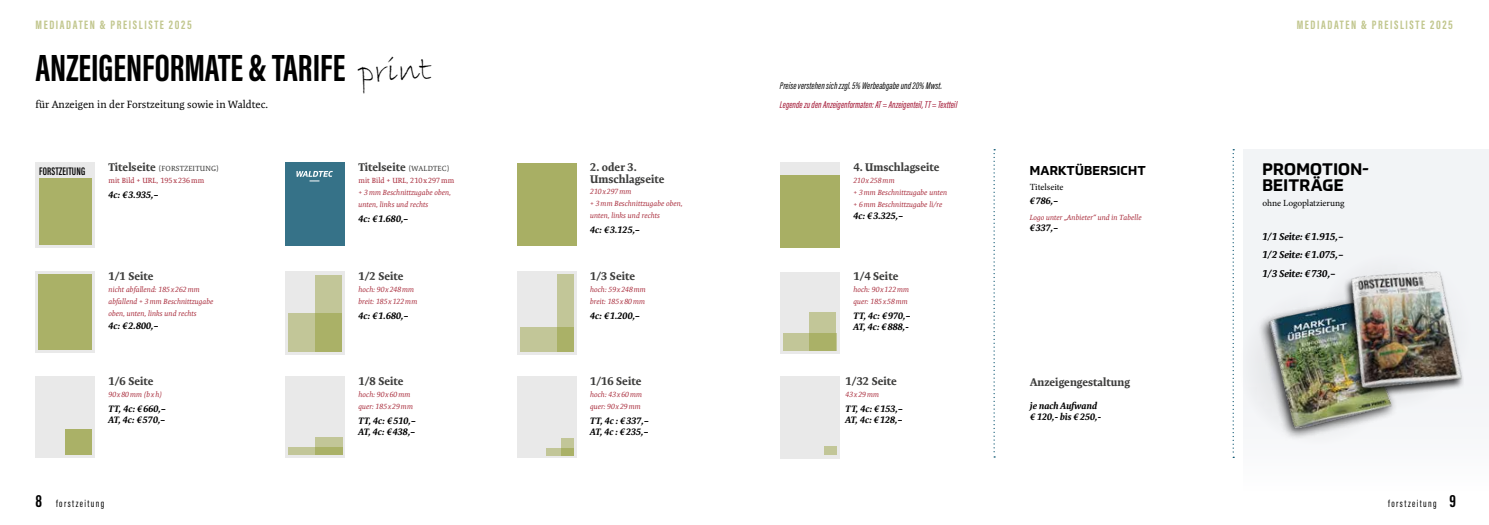
<style>
.page{position:relative;width:1489px;height:525px;background:#fff}
.page>*{position:absolute;margin:0;border:0;box-sizing:border-box;transform-origin:0 0}
.t1{font:700 38.88px "Acumin Pro Extra Cond";color:#000}
.t2{font:34.75px "Bradley Hand ITC";color:#000}
.t3{font:700 16.25px/16.2px "Prometo";letter-spacing:.02em;color:#000}
.t4{font:700 12.5px "Acumin Pro Extra Cond";letter-spacing:.13em;color:#c1c68d}
.t5{font:700 12.5px "Prometo";letter-spacing:.02em;color:#000}
.t6{font:700 11.25px/11.2px "Expo Serif Pro";color:#3c3c3b}
.t7{font:600 11.25px "Acumin Pro Extra Cond";letter-spacing:.01em;color:#000}
.t8{font:10.62px "Expo Serif Pro";color:#000}
.t9{font:10.38px "Acumin Pro Extra Cond";letter-spacing:.13em;color:#000}
.t10{font:italic 10px "Acumin Pro Extra Cond";letter-spacing:.01em;color:#9e0b2a}
.t11{font:italic 700 10px/18.5px "Expo Serif Pro";color:#000;text-align:justify}
.t12{font:italic 10px "Acumin Pro Extra Cond";letter-spacing:.01em;color:#000}
.t13{font:italic 700 9.38px/11.2px "Expo Serif Pro";color:#000}
.t14{font:9.38px "Minion Pro";letter-spacing:-.005em;color:#000}
.t15{font:italic 7.5px/11.9px "Expo Serif Pro";color:#a72838}
.t16{font:7.5px/11.9px "Expo Serif Pro";letter-spacing:.02em;color:#a72838}
.t17{font:7.5px "Expo Serif Pro";color:#a72838}
.t18{font:italic 7.5px "Expo Serif Pro";letter-spacing:.125em;color:#a72838}
.t19{font:italic 7.5px "Expo Serif Pro";letter-spacing:.06em;color:#a72838}
.s1{font-weight:700;font-size:11.25px;color:#3c3c3b}
.s2{color:#3c3c3b}
.s3{font-weight:400;font-size:7.5px}
.s4{font-weight:700;font-size:17.62px}
</style>
<div class="page">
<div style="left:780px;top:271px;width:59px;height:82px;background:#e9e9e9"></div>
<div style="left:809px;top:312px;width:27px;height:38px;background:#c2c698"></div>
<svg style="left:783px;top:333px;width:53px;height:17px"></svg>
<div style="left:517px;top:271px;width:59px;height:83px;background:#e9e9e9"></div>
<div style="left:520px;top:327px;width:53px;height:24px;background:#c2c698"></div>
<svg style="left:557px;top:274px;width:16px;height:77px"></svg>
<div style="left:517px;top:162px;width:60px;height:83px;background:#a8af64"></div>
<div style="left:517px;top:376px;width:59px;height:81px;background:#e9e9e9"></div>
<div style="left:561px;top:437px;width:13px;height:18px;background:#c2c698"></div>
<svg style="left:547px;top:448px;width:27px;height:7px"></svg>
<div style="left:35px;top:376px;width:60px;height:81px;background:#e9e9e9"></div>
<div style="left:65px;top:429px;width:27px;height:25px;background:#aab167"></div>
<div style="left:35px;top:162px;width:60px;height:86px;background:#e9e9e9"></div>
<div style="left:39px;top:178px;width:52px;height:66px;background:#aab167"></div>
<div style="left:35px;top:271px;width:60px;height:82px;background:#e9e9e9"></div>
<div style="left:38px;top:274px;width:54px;height:76px;background:#aab167"></div>
<div style="left:780px;top:376px;width:59px;height:82px;background:#e9e9e9"></div>
<div style="left:824px;top:446px;width:12px;height:8px;background:#c2c698"></div>
<div style="left:780px;top:162px;width:59px;height:85px;background:#e9e9e9"></div>
<div style="left:780px;top:175px;width:59px;height:72px;background:#a8af64"></div>
<div style="left:285px;top:271px;width:60px;height:83px;background:#e9e9e9"></div>
<div style="left:315px;top:274px;width:27px;height:77px;background:#c2c698"></div>
<svg style="left:288px;top:313px;width:54px;height:38px;background:#b6bb7f"></svg>
<div style="left:285px;top:162px;width:60px;height:84px;background:#367288"></div>
<svg style="left:296px;top:171px;width:37px;height:10px"></svg>
<div style="left:285px;top:376px;width:60px;height:81px;background:#e9e9e9"></div>
<div style="left:315px;top:437px;width:27px;height:17px;background:#c2c698"></div>
<svg style="left:288px;top:447px;width:54px;height:7px"></svg>
<svg style="left:993px;top:149px;width:2px;height:308px"></svg>
<div style="left:1242px;top:149px;width:246px;height:375px;background:linear-gradient(to right,#f6f7f9,#f7f8fa)"></div>
<svg style="left:1232px;top:149px;width:2px;height:308px"></svg>
<img style="left:1232px;top:279px;width:172px;height:175px">
<div style="left:1257px;top:297px;width:140px;height:143px;background:#000;opacity:.75"></div>
<img style="left:1256px;top:297px;width:151px;height:137px">
<img style="left:1294px;top:232px;width:194px;height:198px">
<img style="left:1323px;top:254px;width:165px;height:156px">
<h3 class="t4" style="left:35px;top:17px;width:158px">MEDIADATEN &amp; PREISLISTE 2025</h3>
<h3 class="t4" style="left:1296px;top:17px;width:158px">MEDIADATEN &amp; PREISLISTE 2025</h3>
<h1 class="t1" style="left:35px;top:44px;width:311px">ANZEIGENFORMATE &amp; TARIFE</h1>
<h2 class="t2" style="left:357px;top:50px;width:74px;rotate:-3deg">print</h2>
<h3 class="t8" style="left:35px;top:98px;width:234px">für Anzeigen in der Forstzeitung sowie in Waldtec.</h3>
<h3 class="t7" style="left:39px;top:164px;width:48px">FORSTZEITUNG</h3>
<p class="t16" style="left:109px;top:163px;width:112px"><span class="s1">Titelseite</span> <span class="s2">(FORSTZEITUNG) </span>mit Bild + URL, 195x236mm</p>
<p class="t13" style="left:109px;top:189px;width:51px">4c: €3.935,–</p>
<h3 class="t6" style="left:109px;top:271px;width:46px">1/1 Seite</h3>
<p class="t15" style="left:109px;top:283px;width:106px">nicht abfallend: 185x262mm abfallend + 3mm Beschnittzugabe oben, unten, links und rechts</p>
<p class="t13" style="left:109px;top:320px;width:51px">4c: €2.800,–</p>
<h3 class="t6" style="left:109px;top:376px;width:46px">1/6 Seite</h3>
<p class="t18" style="left:109px;top:390px;width:55px">90x80mm (bxh)</p>
<p class="t13" style="left:109px;top:403px;width:59px">TT, 4c: €660,–<br>AT, 4c: €570,–</p>
<h3 class="t6" style="left:358px;top:162px;width:92px">Titelseite <span class="s3">(WALDTEC)</span></h3>
<p class="t17" style="left:358px;top:176px;width:97px">mit Bild + URL, 210x297mm</p>
<p class="t15" style="left:358px;top:186px;width:94px">+ 3mm Beschnittzugabe oben, unten, links und rechts</p>
<p class="t13" style="left:358px;top:213px;width:51px">4c: €1.680,–</p>
<h3 class="t6" style="left:358px;top:271px;width:46px">1/2 Seite</h3>
<p class="t15" style="left:358px;top:283px;width:60px">hoch: 90x248mm breit: 185x122mm</p>
<p class="t13" style="left:358px;top:310px;width:51px">4c: €1.680,–</p>
<h3 class="t6" style="left:358px;top:376px;width:46px">1/8 Seite</h3>
<p class="t15" style="left:358px;top:388px;width:56px">hoch: 90x60mm quer: 185x29mm</p>
<p class="t13" style="left:358px;top:415px;width:59px">TT, 4c: €510,–<br>AT, 4c: €438,–</p>
<h3 class="t6" style="left:590px;top:162px;width:76px">2. oder 3.<br>Umschlagseite</h3>
<p class="t15" style="left:590px;top:186px;width:94px">210x297mm<br>+ 3mm Beschnittzugabe oben, unten, links und rechts</p>
<p class="t13" style="left:590px;top:224px;width:51px">4c: €3.125,–</p>
<h3 class="t6" style="left:590px;top:271px;width:46px">1/3 Seite</h3>
<p class="t15" style="left:590px;top:283px;width:57px">hoch: 59x248mm breit: 185x80mm</p>
<p class="t13" style="left:590px;top:310px;width:51px">4c: €1.200,–</p>
<h3 class="t6" style="left:590px;top:376px;width:53px">1/16 Seite</h3>
<p class="t15" style="left:590px;top:388px;width:53px">hoch: 43x60mm quer: 90x29mm</p>
<p class="t13" style="left:590px;top:415px;width:60px">TT, 4c : €337,–<br>AT, 4c : €235,–</p>
<h3 class="t12" style="left:780px;top:80px;width:164px">Preise verstehen sich zzgl. 5% Werbeabgabe und 20% Mwst.</h3>
<h3 class="t10" style="left:780px;top:98px;width:179px">Legende zu den Anzeigenformaten: AT = Anzeigenteil, TT = Textteil</h3>
<h3 class="t6" style="left:853px;top:162px;width:88px">4. Umschlagseite</h3>
<p class="t15" style="left:853px;top:175px;width:95px">210x258mm<br>+ 3mm Beschnittzugabe unten + 6mm Beschnittzugabe li/re</p>
<p class="t13" style="left:853px;top:210px;width:51px">4c: €3.325,–</p>
<h3 class="t6" style="left:853px;top:271px;width:46px">1/4 Seite</h3>
<p class="t15" style="left:853px;top:283px;width:57px">hoch: 90x122mm quer: 185x58mm</p>
<p class="t13" style="left:853px;top:310px;width:59px">TT, 4c: €970,–<br>AT, 4c: €888,-</p>
<h3 class="t6" style="left:845px;top:376px;width:53px">1/32 Seite</h3>
<p class="t19" style="left:845px;top:390px;width:35px">43x29mm</p>
<p class="t13" style="left:845px;top:403px;width:59px">TT, 4c: €153,–<br>AT, 4c: €128,–</p>
<h3 class="t5" style="left:1029px;top:162px;width:117px">MARKTÜBERSICHT</h3>
<p class="t14" style="left:1029px;top:180px;width:35px">Titelseite</p>
<p class="t13" style="left:1029px;top:196px;width:30px">€786,–</p>
<p class="t15" style="left:1029px;top:211px;width:114px">Logo unter „Anbieter“ und in Tabelle</p>
<p class="t13" style="left:1029px;top:222px;width:30px">€337,–</p>
<h3 class="t6" style="left:1030px;top:376px;width:101px">Anzeigengestaltung</h3>
<p class="t13" style="left:1030px;top:400px;width:73px">je nach Aufwand € 120,- bis € 250,-</p>
<h3 class="t3" style="left:1262px;top:161px;width:108px">PROMOTION-<br>BEITRÄGE</h3>
<p class="t14" style="left:1262px;top:197px;width:84px">ohne Logoplatzierung</p>
<h3 class="t11" style="left:1262px;top:227px;width:83px">1/1 Seite: €1.915,– 1/2 Seite: €1.075,– 1/3 Seite: €730,–</h3>
<h3 class="t9" style="left:35px;top:497px;width:70px"><span class="s4">8</span> forstzeitung</h3>
<h3 class="t9" style="left:1387px;top:497px;width:69px">forstzeitung <span class="s4">9</span></h3>
</div>
